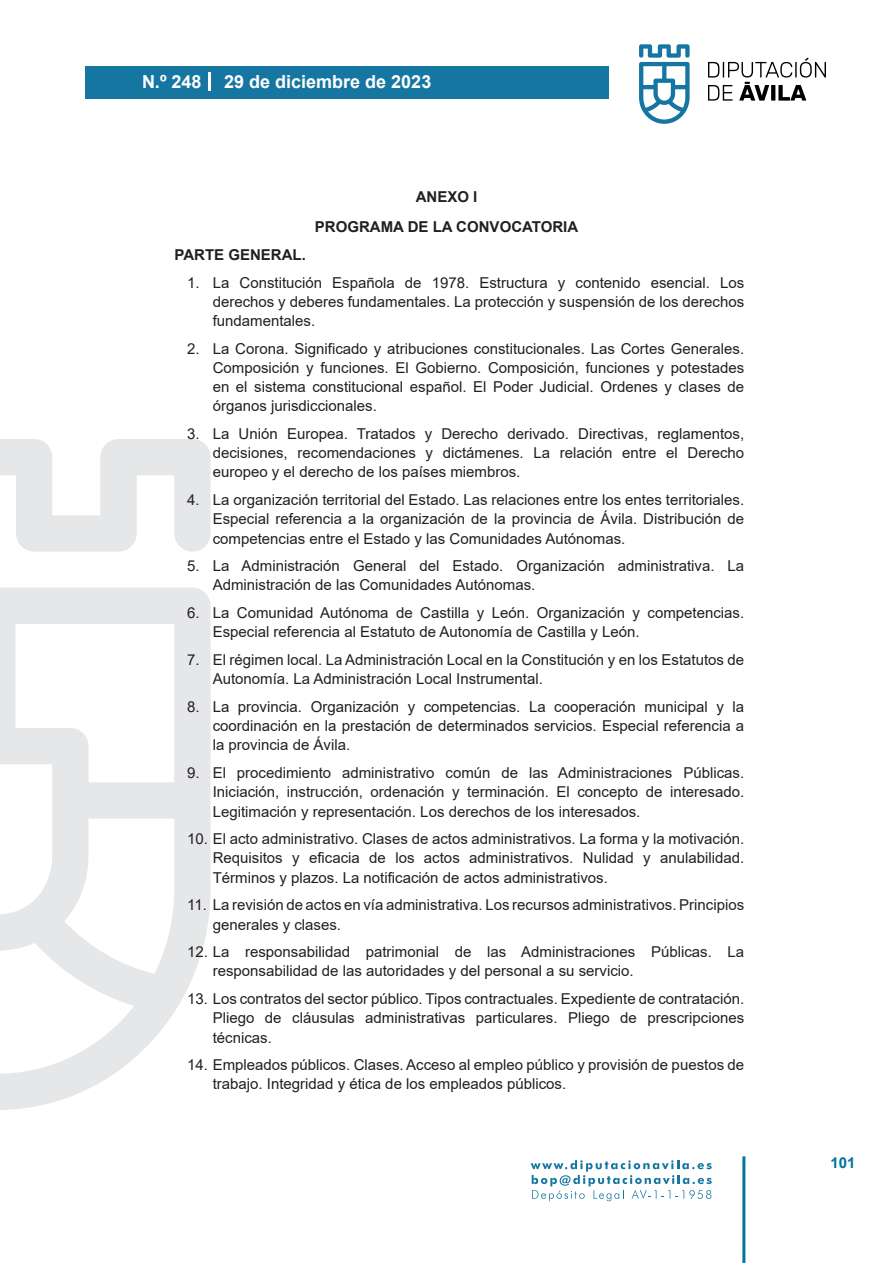
<style>
.page{position:relative;width:893px;height:1263px;background:#fff}
.page>*{position:absolute;margin:0;border:0;box-sizing:border-box;transform-origin:0 0}
.t1{font:700 18px "Arial";color:#fff}
.t2{font:15px/19.2px "Arial";color:#231f20;text-align:justify}
.texto_centrado{font:700 15px "Arial";color:#231f20}
.texto_normal{font:700 15px "Arial";color:#231f20}
.t3{font:700 15px "Arial";color:#04739f}
</style>
<div class="page">
<svg style="left:531px;top:1160px;width:181px;height:41px"></svg>
<div style="left:85px;top:66px;width:523px;height:33px;background:#1676a2"></div>
<svg style="left:639px;top:44px;width:51px;height:80px"></svg>
<svg style="left:708px;top:58px;width:118px;height:43px"></svg>
<hr style="left:742px;top:1156px;width:3px;height:107px;background:#04739f">
<svg style="left:208px;top:72px;width:2px;height:18px"></svg>
<svg style="left:0;top:439px;width:211px;height:671px"></svg>
<p class="t1" style="left:142px;top:69px;width:61px">N.º 248</p>
<p class="t1" style="left:224px;top:69px;width:209px">29 de diciembre de 2023</p>
<p class="texto_centrado" style="left:416px;top:187px;width:63px">ANEXO I</p>
<p class="texto_centrado" style="left:315px;top:216px;width:265px">PROGRAMA DE LA CONVOCATORIA</p>
<p class="texto_normal" style="left:174px;top:244px;width:133px">PARTE GENERAL.</p>
<p class="t2" style="left:213px;top:273px;width:533px;text-indent:-26px">1. La Constitución Española de 1978. Estructura y contenido esencial. Los derechos y deberes fundamentales. La protección y suspensión de los derechos fundamentales.</p>
<p class="t2" style="left:213px;top:339px;width:533px;text-indent:-26px">2. La Corona. Significado y atribuciones constitucionales. Las Cortes Generales.<br>Composición y funciones. El Gobierno. Composición, funciones y potestades en el sistema constitucional español. El Poder Judicial. Ordenes y clases de órganos jurisdiccionales.</p>
<p class="t2" style="left:213px;top:424px;width:533px;text-indent:-26px">3. La Unión Europea. Tratados y Derecho derivado. Directivas, reglamentos, decisiones, recomendaciones y dictámenes. La relación entre el Derecho europeo y el derecho de los países miembros.</p>
<p class="t2" style="left:213px;top:490px;width:533px;text-indent:-26px">4. La organización territorial del Estado. Las relaciones entre los entes territoriales.<br>Especial referencia a la organización de la provincia de Ávila. Distribución de competencias entre el Estado y las Comunidades Autónomas.</p>
<p class="t2" style="left:213px;top:556px;width:533px;text-indent:-26px">5. La Administración General del Estado. Organización administrativa. La<br>Administración de las Comunidades Autónomas.</p>
<p class="t2" style="left:213px;top:603px;width:533px;text-indent:-26px">6. La Comunidad Autónoma de Castilla y León. Organización y competencias.<br>Especial referencia al Estatuto de Autonomía de Castilla y León.</p>
<p class="t2" style="left:213px;top:650px;width:533px;text-indent:-26px">7. El régimen local. La Administración Local en la Constitución y en los Estatutos de<br>Autonomía. La Administración Local Instrumental.</p>
<p class="t2" style="left:213px;top:697px;width:533px;text-indent:-26px">8. La provincia. Organización y competencias. La cooperación municipal y la coordinación en la prestación de determinados servicios. Especial referencia a la provincia de Ávila.</p>
<p class="t2" style="left:213px;top:763px;width:533px;text-indent:-26px">9. El procedimiento administrativo común de las Administraciones Públicas.<br>Iniciación, instrucción, ordenación y terminación. El concepto de interesado.<br>Legitimación y representación. Los derechos de los interesados.</p>
<p class="t2" style="left:213px;top:829px;width:533px;text-indent:-26px">10. El acto administrativo. Clases de actos administrativos. La forma y la motivación.<br>Requisitos y eficacia de los actos administrativos. Nulidad y anulabilidad.<br>Términos y plazos. La notificación de actos administrativos.</p>
<p class="t2" style="left:213px;top:895px;width:533px;text-indent:-26px">11. La revisión de actos en vía administrativa. Los recursos administrativos. Principios generales y clases.</p>
<p class="t2" style="left:213px;top:942px;width:533px;text-indent:-26px">12. La responsabilidad patrimonial de las Administraciones Públicas. La responsabilidad de las autoridades y del personal a su servicio.</p>
<p class="t2" style="left:213px;top:989px;width:533px;text-indent:-26px">13. Los contratos del sector público. Tipos contractuales. Expediente de contratación.<br>Pliego de cláusulas administrativas particulares. Pliego de prescripciones técnicas.</p>
<p class="t2" style="left:213px;top:1055px;width:533px;text-indent:-26px">14. Empleados públicos. Clases. Acceso al empleo público y provisión de puestos de trabajo. Integridad y ética de los empleados públicos.</p>
<p class="t3" style="left:831px;top:1152px;width:27px">101</p>
</div>
